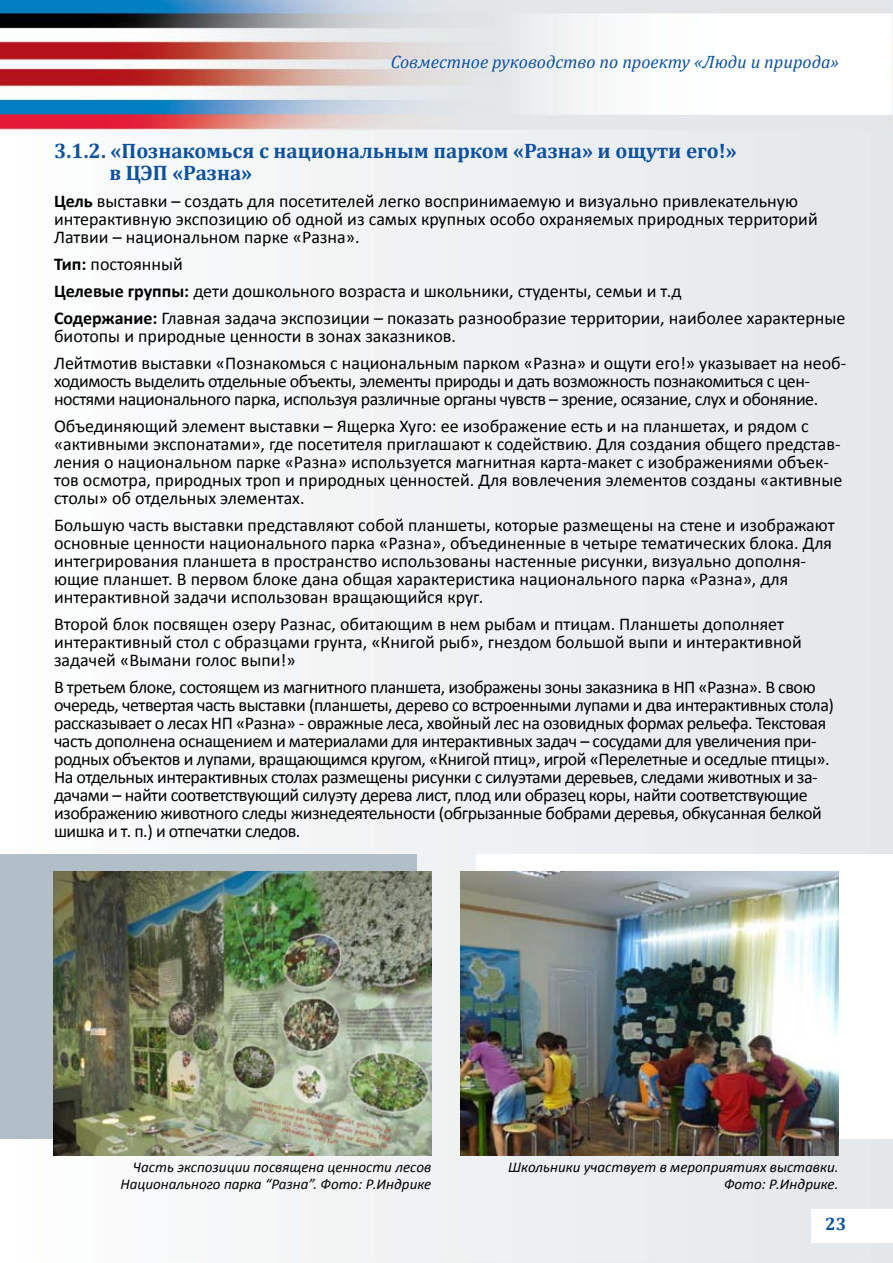
<style>
.page{position:relative;width:893px;height:1263px;background:#fff}
.page>*{position:absolute;margin:0;border:0;box-sizing:border-box;transform-origin:0 0}
.t1{font:700 21px/22.5px "Cambria";color:#0e519e}
.t2{font:18px/18px "Calibri";color:#000}
.t3{font:18px/18px "Calibri";letter-spacing:-.025em;color:#000}
.t4{font:italic 18px "Cambria";color:#0e519e}
.t5{font:700 18px "Cambria";color:#0c519f}
.t6{font:italic 15px/16.5px "Calibri";color:#000;text-align:right}
.s1{font-weight:700}
</style>
<div class="page">
<img style="left:0;top:0;width:893px;height:1263px">
<div style="left:811px;top:1209px;width:82px;height:33px;background:#fff"></div>
<div style="left:0;top:855px;width:416px;height:284px;background:#b2bfc8"></div>
<img style="left:53px;top:872px;width:378px;height:283px">
<div style="left:477px;top:855px;width:416px;height:284px;background:#fff"></div>
<img style="left:460px;top:872px;width:378px;height:283px">
<p class="t4" style="left:391px;top:49px;width:450px">Совместное руководство по проекту «Люди и природа»</p>
<p class="t1" style="left:109px;top:138px;width:629px;text-indent:-55px">3.1.2. «Познакомься с национальным парком «Разна» и ощути его!» в ЦЭП «Разна»</p>
<p class="t2" style="left:54px;top:192px;width:765px"><span class="s1">Цель</span> выставки – создать для посетителей легко воспринимаемую и визуально привлекательную интерактивную экспозицию об одной из самых крупных особо охраняемых природных территорий<br>Латвии – национальном парке «Разна».</p>
<p class="t2" style="left:54px;top:251px;width:793px;line-height:27px"><span class="s1">Тип:</span> постоянный<br><span class="s1">Целевые группы:</span> дети дошкольного возраста и школьники, студенты, семьи и т.д<br><span class="s1">Содержание:</span> Главная задача экспозиции – показать разнообразие территории, наиболее характерные</p>
<p class="t2" style="left:54px;top:323px;width:794px;line-height:27px">биотопы и природные ценности в зонах заказников.<br>Лейтмотив выставки «Познакомься с национальным парком «Разна» и ощути его!» указывает на необ-</p>
<p class="t3" style="left:54px;top:372px;width:766px">ходимость выделить отдельные объекты, элементы природы и дать возможность познакомиться с цен&shy;ностями национального парка, используя различные органы чувств – зрение, осязание, слух и обоняние.</p>
<p class="t2" style="left:54px;top:417px;width:790px">Объединяющий элемент выставки – Ящерка Хуго: ее изображение есть и на планшетах, и рядом с «активными экспонатами», где посетителя приглашают к содействию. Для создания общего представ&shy;ления о национальном парке «Разна» используется магнитная карта-макет с изображениями объек&shy;тов осмотра, природных троп и природных ценностей. Для вовлечения элементов созданы «активные столы» об отдельных элементах.</p>
<p class="t2" style="left:54px;top:516px;width:782px">Большую часть выставки представляют собой планшеты, которые размещены на стене и изображают основные ценности национального парка «Разна», объединенные в четыре тематических блока. Для интегрирования планшета в пространство использованы настенные рисунки, визуально дополня&shy;ющие планшет. В первом блоке дана общая характеристика национального парка «Разна», для интерактивной задачи использован вращающийся круг.</p>
<p class="t2" style="left:54px;top:615px;width:749px">Второй блок посвящен озеру Разнас, обитающим в нем рыбам и птицам. Планшеты дополняет интерактивный стол с образцами грунта, «Книгой рыб», гнездом большой выпи и интерактивной задачей «Вымани голос выпи!»</p>
<p class="t3" style="left:54px;top:678px;width:781px">В третьем блоке, состоящем из магнитного планшета, изображены зоны заказника в НП «Разна». В свою очередь, четвертая часть выставки (планшеты, дерево со встроенными лупами и два интерактивных стола) рассказывает о лесах НП «Разна» - овражные леса, хвойный лес на озовидных формах рельефа. Текстовая часть дополнена оснащением и материалами для интерактивных задач – сосудами для увеличения при&shy;родных объектов и лупами, вращающимся кругом, «Книгой птиц», игрой «Перелетные и оседлые птицы».<br>На отдельных интерактивных столах размещены рисунки с силуэтами деревьев, следами животных и за&shy;дачами – найти соответствующий силуэту дерева лист, плод или образец коры, найти соответствующие изображению животного следы жизнедеятельности (обгрызанные бобрами деревья, обкусанная белкой шишка и т. п.) и отпечатки следов.</p>
<p class="t6" style="left:120px;top:1158px;width:312px">Часть экспозиции посвящена ценности лесов<br>Национального парка “Разна”. Фото: Р.Индрике</p>
<p class="t6" style="left:508px;top:1158px;width:332px">Школьники участвует в мероприятиях выставки.<br>Фото: Р.Индрике.</p>
<p class="t5" style="left:825px;top:1211px;width:23px">23</p>
</div>
